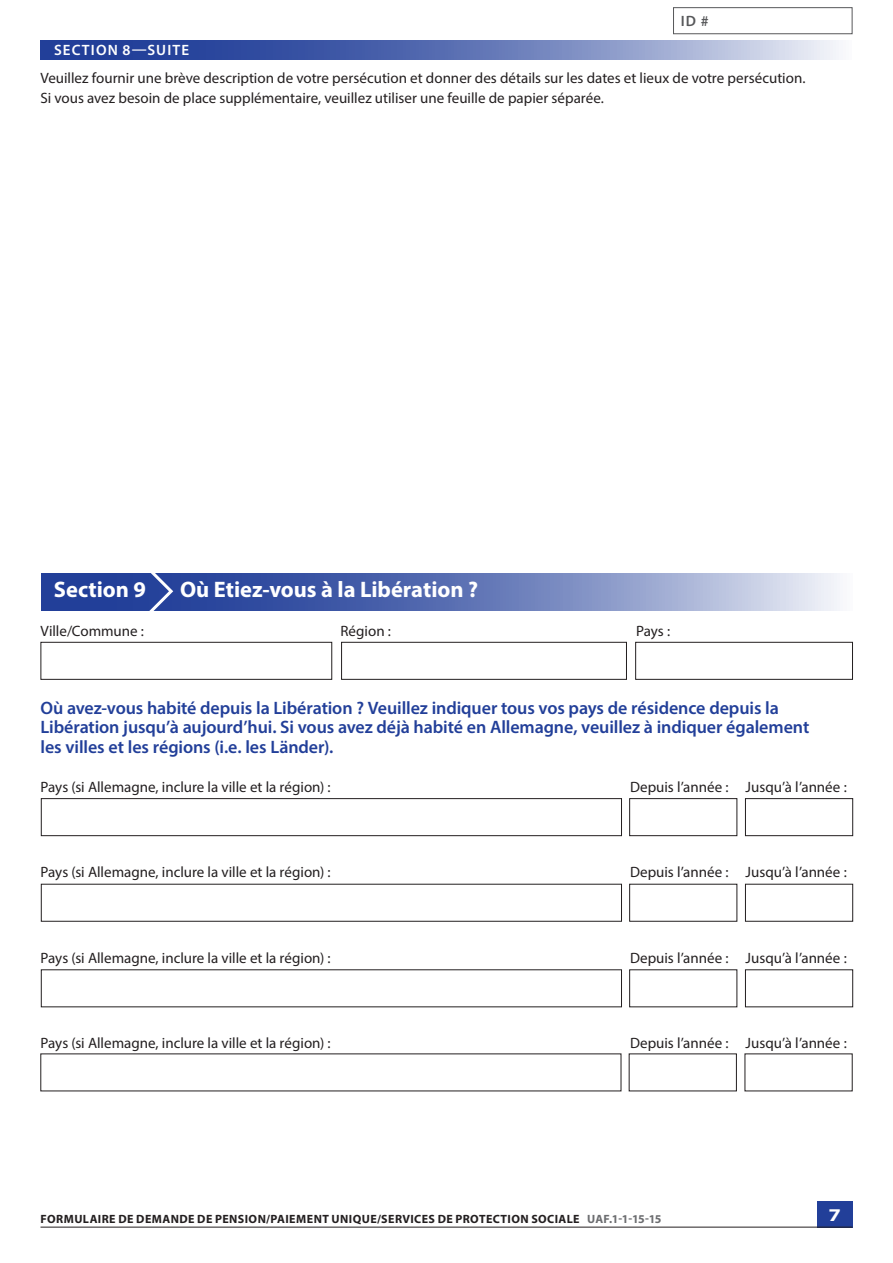
<style>
.page{position:relative;width:893px;height:1263px;background:#fff}
.page>*{position:absolute;margin:0;border:0;box-sizing:border-box;transform-origin:0 0}
.section{font:700 22.5px "Myriad Pro";color:#fff}
.bold_text{font:600 18px/19.5px "Myriad Pro";letter-spacing:-.005em;color:#223f99}
.t1{font:700 18px "Myriad Pro";color:#fff;scale:1.25 1}
.text{font:15px "Myriad Pro";color:#231f20}
.section_continued{font:600 15px "Myriad Pro";letter-spacing:.075em;color:#fff}
.t2{font:600 15px "Myriad Pro";color:#57585a}
.t3{font:700 12px "Myriad Pro";letter-spacing:.035em;color:#231f20}
.s1{color:#6c6d70}
</style>
<div class="page">
<div style="left:41px;top:642px;width:291px;height:38px;border:1px solid #231f20"></div>
<div style="left:341px;top:642px;width:286px;height:38px;border:1px solid #231f20"></div>
<div style="left:635px;top:642px;width:218px;height:38px;border:1px solid #231f20"></div>
<svg style="left:41px;top:573px;width:799px;height:37px;background:#6a7dba"></svg>
<svg style="left:144px;top:573px;width:31px;height:38px"></svg>
<div style="left:745px;top:798px;width:108px;height:38px;border:1px solid #231f20"></div>
<div style="left:629px;top:798px;width:108px;height:38px;border:1px solid #231f20"></div>
<div style="left:41px;top:798px;width:581px;height:38px;border:1px solid #231f20"></div>
<svg style="left:40px;top:40px;width:799px;height:19px;background:#677bb8"></svg>
<div style="left:745px;top:884px;width:108px;height:38px;border:1px solid #231f20"></div>
<div style="left:629px;top:884px;width:108px;height:38px;border:1px solid #231f20"></div>
<div style="left:41px;top:884px;width:581px;height:38px;border:1px solid #231f20"></div>
<div style="left:817px;top:1201px;width:35px;height:26px;background:#223f99"></div>
<hr style="left:40px;top:1227px;width:812px;height:1px;background:#231f20">
<div style="left:673px;top:7px;width:179px;height:27px;border:1px solid #57585a"></div>
<p class="t2" style="left:681px;top:12px;width:29px">ID #</p>
<p class="section_continued" style="left:54px;top:40px;width:136px">SECTION 8—SUITE</p>
<p class="text" style="left:40px;top:69px;width:767px">Veuillez fournir une brève description de votre persécution et donner des détails sur les dates et lieux de votre persécution.</p>
<p class="text" style="left:40px;top:88px;width:565px">Si vous avez besoin de place supplémentaire, veuillez utiliser une feuille de papier séparée.</p>
<p class="section" style="left:54px;top:574px;width:94px">Section 9</p>
<p class="section" style="left:180px;top:574px;width:300px">Où Etiez-vous à la Libération ?</p>
<p class="text" style="left:40px;top:621px;width:105px">Ville/Commune :</p>
<p class="text" style="left:340px;top:621px;width:52px">Région :</p>
<p class="text" style="left:636px;top:621px;width:36px">Pays :</p>
<p class="bold_text" style="left:40px;top:697px;width:770px">Où avez-vous habité depuis la Libération ? Veuillez indiquer tous vos pays de résidence depuis la<br>Libération jusqu’à aujourd’hui. Si vous avez déjà habité en Allemagne, veuillez à indiquer également les villes et les régions (i.e. les Länder).</p>
<p class="text" style="left:40px;top:777px;width:292px">Pays (si Allemagne, inclure la ville et la région) :</p>
<p class="text" style="left:630px;top:777px;width:218px">Depuis l’année : Jusqu’à l’année :</p>
<p class="text" style="left:40px;top:863px;width:292px">Pays (si Allemagne, inclure la ville et la région) :</p>
<p class="text" style="left:630px;top:863px;width:218px">Depuis l’année : Jusqu’à l’année :</p>
<p class="text" style="left:40px;top:948px;width:292px">Pays (si Allemagne, inclure la ville et la région) :</p>
<p class="text" style="left:630px;top:948px;width:218px">Depuis l’année : Jusqu’à l’année :</p>
<p class="text" style="left:40px;top:1034px;width:292px">Pays (si Allemagne, inclure la ville et la région) :</p>
<p class="text" style="left:630px;top:1034px;width:218px">Depuis l’année : Jusqu’à l’année :</p>
<p class="t3" style="left:41px;top:1211px;width:622px">FORMULAIRE DE DEMANDE DE PENSION/PAIEMENT UNIQUE/SERVICES DE PROTECTION SOCIALE <span class="s1">UAF.1-1-15-15</span></p>
<p class="t1" style="left:829px;top:1203px;width:11px">7</p>
</div>
